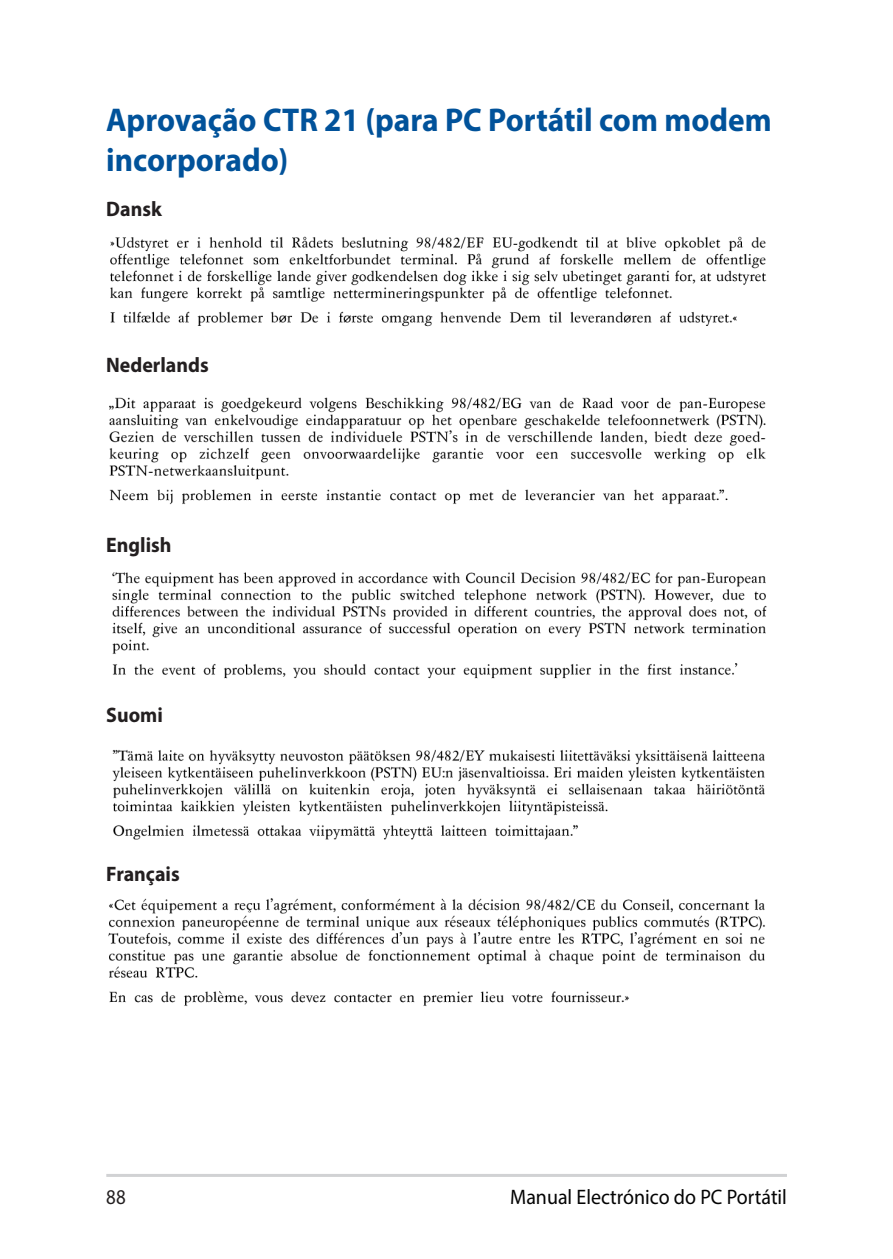
<style>
.page{position:relative;width:893px;height:1259px;background:#fff}
.page>*{position:absolute;margin:0;border:0;box-sizing:border-box;transform-origin:0 0}
.t1{font:700 33px/39.6px "Myriad Pro";color:#01529a;scale:.95 1}
.t2{font:700 21px "Myriad Pro";color:#231f20;scale:.95 1}
.t3{font:21px "Myriad Pro";color:#030303;scale:.95 1}
.t4{font:21px "Myriad Pro";color:#231f20;scale:.9 1}
</style>
<div class="page">
<hr style="left:106px;top:1174px;width:681px;height:3px;background:#d1d2d4">
<img style="left:110px;top:236px;width:657px;height:91px">
<img style="left:109px;top:397px;width:657px;height:108px">
<img style="left:112px;top:572px;width:655px;height:107px">
<img style="left:112px;top:749px;width:653px;height:91px">
<img style="left:108px;top:898px;width:657px;height:108px">
<p class="t1" style="left:106px;top:99px;width:702px">Aprovação CTR 21 (para PC Portátil com modem incorporado)</p>
<p class="t2" style="left:106px;top:195px;width:60px">Dansk</p>
<p class="t2" style="left:106px;top:351px;width:109px">Nederlands</p>
<p class="t2" style="left:106px;top:531px;width:70px">English</p>
<p class="t2" style="left:106px;top:701px;width:61px">Suomi</p>
<p class="t2" style="left:106px;top:860px;width:79px">Français</p>
<p class="t4" style="left:106px;top:1184px;width:23px">88</p>
<p class="t3" style="left:510px;top:1184px;width:293px">Manual Electrónico do PC Portátil</p>
</div>
